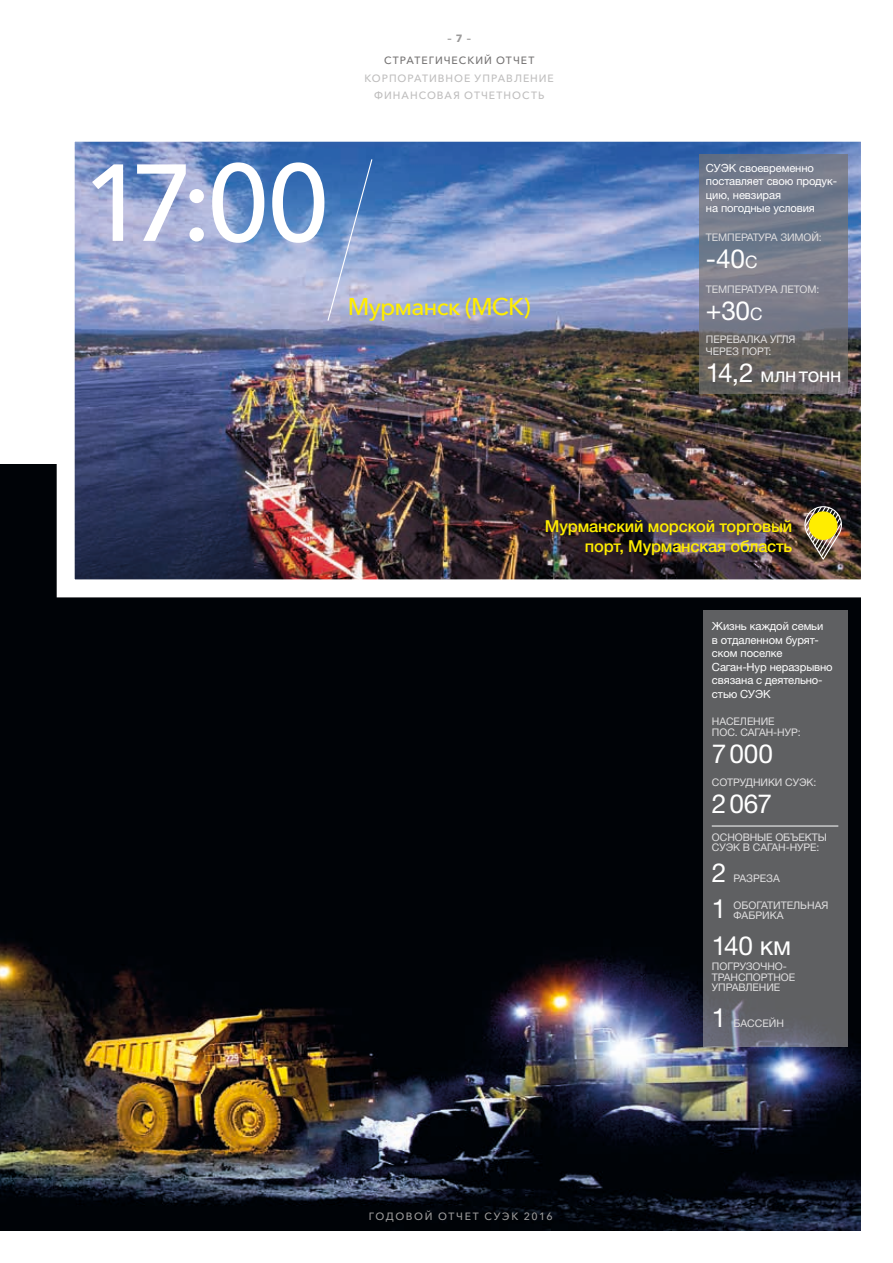
<style>
.page{position:relative;width:893px;height:1263px;background:#fff}
.page>*{position:absolute;margin:0;border:0;box-sizing:border-box;transform-origin:0 0}
.t1{font:500 108px "Avenir Next Cyr";color:#fff}
.t2{font:26.25px "Helvetica Neue LTW1 G";letter-spacing:-.005em;color:#fff}
.t3{font:500 24px "Avenir Next Cyr";letter-spacing:-.035em;color:#ffed00}
.t4{font:20.25px "Helvetica Neue LTW1 G";letter-spacing:-.015em;color:#fff}
.t5{font:500 16.5px/19.5px "Helvetica Neue LTW1 G";letter-spacing:-.01em;color:#ffed00;text-align:right}
.t6{font:11.25px/13.5px "Helvetica Neue LTW1 G";letter-spacing:-.01em;color:#fff}
.t7{font:10.5px/10.5px "Helvetica Neue LTW1 G";letter-spacing:-.01em;color:#e0dfe0}
.t8{font:500 10.5px/17.7px "Avenir Next Cyr";letter-spacing:.095em;color:#bfbebe;text-align:center}
.t9{font:500 10.5px "Avenir Next Cyr";letter-spacing:.15em;color:#9b9a9a}
.t10{font:500 10.5px "Avenir Next Cyr";letter-spacing:.095em;color:#757373}
.t11{font:700 10.5px "Avenir Next Cyr";color:#9b9a9a}
.s1{font-size:17.25px}
.s2{font-size:26.25px}
</style>
<div class="page">
<img style="left:0;top:465px;width:861px;height:765px">
<img style="left:76px;top:143px;width:784px;height:435px">
<svg style="left:804px;top:506px;width:38px;height:55px"></svg>
<div style="left:809px;top:511px;width:28px;height:29px;background:#ffed00;border-radius:50%"></div>
<svg style="left:327px;top:158px;width:46px;height:164px;background:#7a98ca"></svg>
<div style="left:703px;top:610px;width:145px;height:437px;background:#5f6062"></div>
<svg style="left:699px;top:154px;width:149px;height:240px;background:#717580"></svg>
<hr style="left:712px;top:826px;width:126px;height:1px;background:#fff">
<h1 class="t1" style="left:82px;top:138px;width:250px">17:00</h1>
<p class="t11" style="left:447px;top:32px;width:25px">– 7 –</p>
<p class="t10" style="left:384px;top:54px;width:152px">СТРАТЕГИЧЕСКИЙ ОТЧЕТ</p>
<p class="t8" style="left:364px;top:69px;width:191px">КОРПОРАТИВНОЕ УПРАВЛЕНИЕ<br>ФИНАНСОВАЯ ОТЧЕТНОСТЬ</p>
<h3 class="t3" style="left:348px;top:292px;width:184px">Мурманск (МСК)</h3>
<p class="t6" style="left:706px;top:161px;width:133px">СУЭК своевременно поставляет свою продук&shy;цию, невзирая<br>на погодные условия</p>
<p class="t7" style="left:706px;top:232px;width:117px">ТЕМПЕРАТУРА ЗИМОЙ:</p>
<h2 class="t2" style="left:706px;top:243px;width:53px">-40<span class="s1">C</span></h2>
<p class="t7" style="left:706px;top:284px;width:115px">ТЕМПЕРАТУРА ЛЕТОМ:</p>
<h2 class="t2" style="left:706px;top:294px;width:58px">+30<span class="s1">C</span></h2>
<p class="t7" style="left:706px;top:333px;width:91px;line-height:12px">ПЕРЕВАЛКА УГЛЯ<br>ЧЕРЕЗ ПОРТ:</p>
<h3 class="t4" style="left:706px;top:363px;width:137px"><span class="s2">14,2</span> млн тонн</h3>
<h3 class="t5" style="left:545px;top:517px;width:249px">Мурманский морской торговый порт, Мурманская область</h3>
<p class="t6" style="left:712px;top:619px;width:122px">Жизнь каждой семьи<br>в отдаленном бурят&shy;ском поселке<br>Саган-Нур неразрывно связана с деятельно&shy;стью СУЭК</p>
<p class="t7" style="left:712px;top:716px;width:90px">НАСЕЛЕНИЕ<br>ПОС. САГАН-НУР:</p>
<h2 class="t2" style="left:712px;top:737px;width:63px">7000</h2>
<p class="t7" style="left:712px;top:777px;width:106px">СОТРУДНИКИ СУЭК:</p>
<h2 class="t2" style="left:712px;top:787px;width:62px">2067</h2>
<p class="t7" style="left:712px;top:831px;width:116px">ОСНОВНЫЕ ОБЪЕКТЫ<br>СУЭК В САГАН-НУРЕ:</p>
<h2 class="t2" style="left:712px;top:857px;width:16px">2</h2>
<p class="t7" style="left:733px;top:873px;width:48px">РАЗРЕЗА</p>
<h2 class="t2" style="left:712px;top:892px;width:16px">1</h2>
<p class="t7" style="left:734px;top:900px;width:96px">ОБОГАТИТЕЛЬНАЯ<br>ФАБРИКА</p>
<h2 class="t2" style="left:712px;top:930px;width:81px">140 км</h2>
<p class="t7" style="left:712px;top:961px;width:85px">ПОГРУЗОЧНО-<br>ТРАНСПОРТНОЕ<br>УПРАВЛЕНИЕ</p>
<h2 class="t2" style="left:712px;top:1001px;width:16px">1</h2>
<p class="t7" style="left:733px;top:1017px;width:52px">БАССЕЙН</p>
<p class="t9" style="left:369px;top:1210px;width:185px">ГОДОВОЙ ОТЧЕТ СУЭК 2016</p>
</div>
